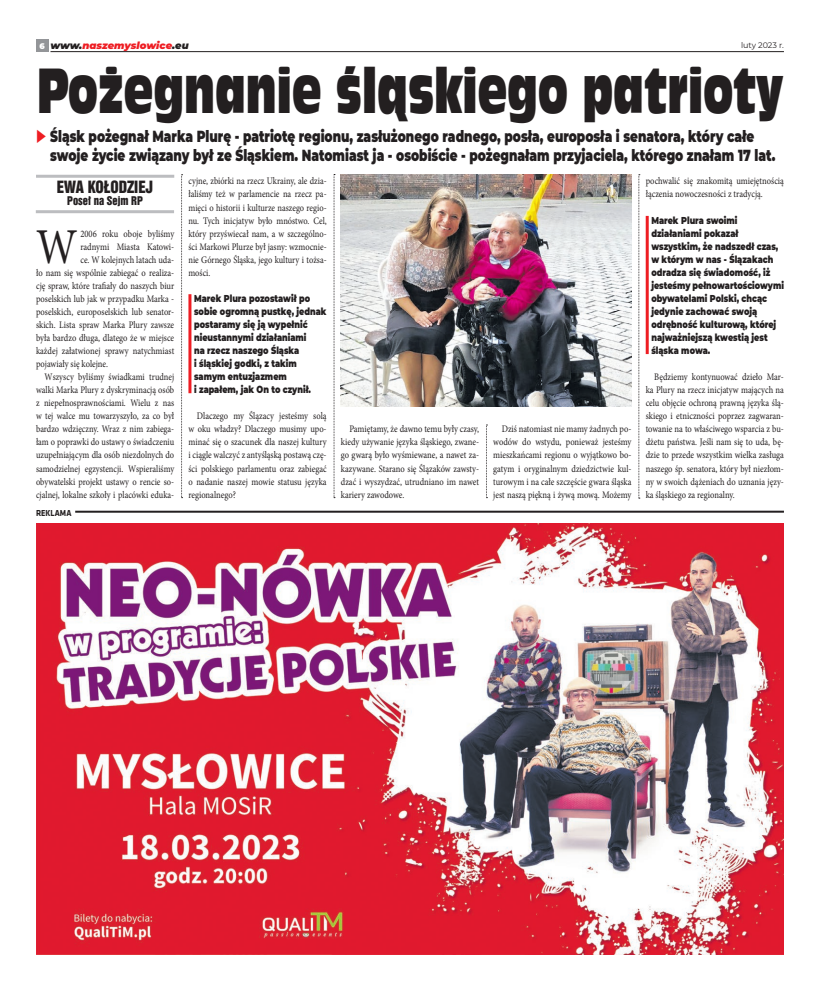
<style>
.page{position:relative;width:820px;height:993px;background:#fff}
.page>*{position:absolute;margin:0;border:0;box-sizing:border-box;transform-origin:0 0}
.tytul_maly{font:59.2px "Incised 901 Ct EU";color:#231f20;scale:.67 1}
.Tekst{font:50.1px "Minion Pro";color:#231f20;scale:.85 1}
.Tekst-2{font:900 16px/19px "Montserrat";color:#231f20;scale:.75 1}
.Tekst-3{font:15.5px "Swis 921 EU";color:#231f20}
.Tekst-4{font:11px "Swis 921 EU";color:#231f20}
.Tekst-5{font:10px/13px "Minion Pro";color:#231f20;text-align:justify;scale:.85 1}
.Tekst-6{font:10px/13px "Minion Pro";color:#231f20;text-align:justify;scale:.84 1}
.t1{font:900 10px/13px "Montserrat";color:#231f20;scale:.8 1}
.tekst{font:italic 900 10px "Montserrat";color:#ee1d23}
.tekst-2{font:700 9px "Klavika";color:#231f20;scale:.9 1}
.t2{font:8px "Montserrat";color:#231f20}
.tekst-3{font:900 8px "Montserrat";color:#fff}
.s1{color:#231f20}
.s2{color:#ee1d23}
</style>
<div class="page">
<div style="left:36px;top:40px;width:12px;height:12px;background:#939598"></div>
<hr style="left:50px;top:51px;width:733px;height:1px;background:#231f20">
<hr style="left:36px;top:175px;width:138px;height:3px;background:#bcbdc0">
<hr style="left:36px;top:210px;width:138px;height:3px;background:#bcbdc0">
<img style="left:341px;top:175px;width:290px;height:231px">
<hr style="left:188px;top:294px;width:3px;height:99px;background:#ee1d23">
<hr style="left:645px;top:216px;width:3px;height:138px;background:#ee1d23">
<svg style="left:181px;top:174px;width:1px;height:324px"></svg>
<svg style="left:333px;top:174px;width:2px;height:324px"></svg>
<svg style="left:486px;top:424px;width:1px;height:74px"></svg>
<svg style="left:638px;top:174px;width:1px;height:324px"></svg>
<img style="left:36px;top:523px;width:747px;height:431px">
<hr style="left:75px;top:510px;width:708px;height:2px;background:#231f20">
<p class="tekst-3" style="left:39px;top:40px;width:7px">6</p>
<p class="tekst" style="left:50px;top:37px;width:140px"><span class="s1">www.</span>naszemyslowice<span class="s1">.eu</span></p>
<p class="t2" style="left:740px;top:39px;width:44px">luty 2023 r.</p>
<p class="tytul_maly" style="left:37px;top:55px;width:1114px">Pożegnanie śląskiego patrioty</p>
<p class="Tekst-2" style="left:50px;top:125px;width:967px;text-indent:-14px"><span class="s2">◆</span> Śląsk pożegnał Marka Plurę - patriotę regionu, zasłużonego radnego, posła, europosła i senatora, który całe swoje życie związany był ze Śląskiem. Natomiast ja - osobiście - pożegnałam przyjaciela, którego znałam 17 lat.</p>
<p class="Tekst-3" style="left:57px;top:177px;width:98px">EWA KOŁODZIEJ</p>
<p class="Tekst-4" style="left:67px;top:194px;width:77px">Poseł na Sejm RP</p>
<p class="Tekst" style="left:36px;top:213px;width:50px">W</p>
<p class="Tekst-5" style="left:80px;top:227px;width:112px">2006 roku oboje byliśmy</p>
<p class="Tekst-5" style="left:80px;top:240px;width:112px">radnymi Miasta Katowi-</p>
<p class="Tekst-5" style="left:80px;top:253px;width:112px">ce. W kolejnych latach uda-</p>
<p class="Tekst-5" style="left:36px;top:266px;width:164px">ło nam się wspólnie zabiegać o realiza-</p>
<p class="Tekst-5" style="left:36px;top:279px;width:164px">cję spraw, które trafiały do naszych biur</p>
<p class="Tekst-5" style="left:36px;top:292px;width:164px">poselskich lub jak w przypadku Marka -</p>
<p class="Tekst-5" style="left:36px;top:305px;width:164px">poselskich, europoselskich lub senator-</p>
<p class="Tekst-5" style="left:36px;top:318px;width:164px">skich. Lista spraw Marka Plury zawsze</p>
<p class="Tekst-5" style="left:36px;top:331px;width:164px">była bardzo długa, dlatego że w miejsce</p>
<p class="Tekst-5" style="left:36px;top:344px;width:164px">każdej załatwionej sprawy natychmiast</p>
<p class="Tekst-5" style="left:36px;top:357px;width:86px">pojawiały się kolejne.</p>
<p class="Tekst-6" style="left:36px;top:370px;width:166px;text-indent:9px">Wszyscy byliśmy świadkami trudnej walki Marka Plury z dyskryminacją osób z niepełnosprawnościami. Wielu z nas w tej walce mu towarzyszyło, za co był bardzo wdzięczny. Wraz z nim zabiega&shy;łam o poprawki do ustawy o świadczeniu uzupełniającym dla osób niezdolnych do samodzielnej egzystencji. Wspieraliśmy obywatelski projekt ustawy o rencie so&shy;cjalnej, lokalne szkoły i placówki eduka-</p>
<p class="tekst-2" style="left:36px;top:508px;width:41px">REKLAMA</p>
<p class="Tekst-6" style="left:188px;top:175px;width:166px">cyjne, zbiórki na rzecz Ukrainy, ale dzia&shy;łaliśmy też w parlamencie na rzecz pa&shy;mięci o historii i kulturze naszego regio&shy;nu. Tych inicjatyw było mnóstwo. Cel, który przyświecał nam, a w szczególno&shy;ści Markowi Plurze był jasny: wzmocnie&shy;nie Górnego Śląska, jego kultury i tożsa&shy;mości.</p>
<p class="t1" style="left:194px;top:291px;width:167px">Marek Plura pozostawił po sobie ogromną pustkę, jednak postaramy się ją wypełnić nieustannymi działaniami<br>na rzecz naszego Śląska<br>i śląskiej godki, z takim samym entuzjazmem<br>i zapałem, jak On to czynił.</p>
<p class="Tekst-5" style="left:188px;top:409px;width:164px;text-indent:9px">Dlaczego my Ślązacy jesteśmy solą w oku władzy? Dlaczego musimy upo&shy;minać się o szacunek dla naszej kultury i ciągle walczyć z antyśląską postawą czę&shy;ści polskiego parlamentu oraz zabiegać o nadanie naszej mowie statusu języka regionalnego?</p>
<p class="Tekst-5" style="left:341px;top:422px;width:164px;text-indent:9px">Pamiętamy, że dawno temu były czasy, kiedy używanie języka śląskiego, zwane&shy;go gwarą było wyśmiewane, a nawet za&shy;kazywane. Starano się Ślązaków zawsty&shy;dzać i wyszydzać, utrudniano im nawet kariery zawodowe.</p>
<p class="Tekst-5" style="left:493px;top:422px;width:164px;text-indent:9px">Dziś natomiast nie mamy żadnych po&shy;wodów do wstydu, ponieważ jesteśmy mieszkańcami regionu o wyjątkowo bo&shy;gatym i oryginalnym dziedzictwie kul&shy;turowym i na całe szczęście gwara śląska jest naszą piękną i żywą mową. Możemy</p>
<p class="Tekst-5" style="left:645px;top:175px;width:164px">pochwalić się znakomitą umiejętnością łączenia nowoczesności z tradycją.</p>
<p class="t1" style="left:651px;top:213px;width:167px">Marek Plura swoimi działaniami pokazał wszystkim, że nadszedł czas, w którym w nas - Ślązakach odradza się świadomość, iż jesteśmy pełnowartościowymi obywatelami Polski, chcąc jedynie zachować swoją odrębność kulturową, której najważniejszą kwestią jest śląska mowa.</p>
<p class="Tekst-5" style="left:645px;top:370px;width:164px;text-indent:9px">Będziemy kontynuować dzieło Mar&shy;ka Plury na rzecz inicjatyw mających na celu objęcie ochroną prawną języka ślą&shy;skiego i etniczności poprzez zagwaran&shy;towanie na to właściwego wsparcia z bu&shy;dżetu państwa. Jeśli nam się to uda, bę&shy;dzie to przede wszystkim wielka zasługa naszego śp. senatora, który był niezłom&shy;ny w swoich dążeniach do uznania języ&shy;ka śląskiego za regionalny.</p>
</div>
